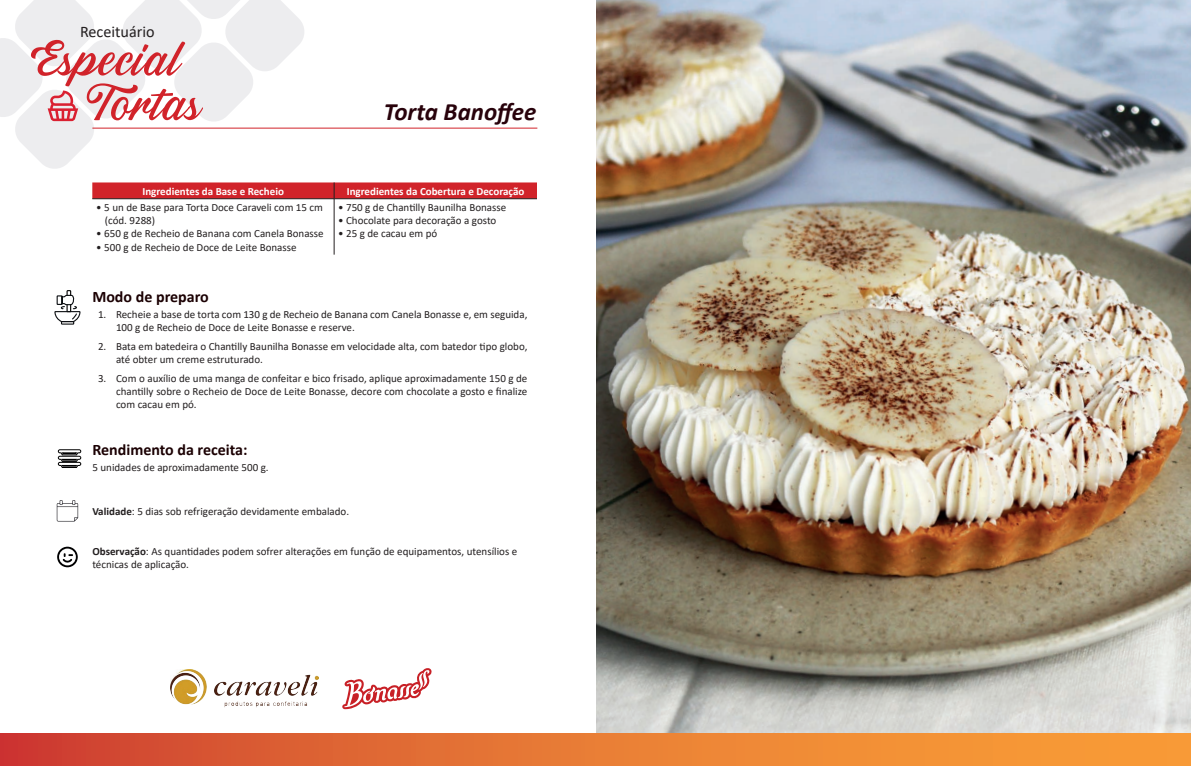
<style>
.page{position:relative;width:1191px;height:766px;background:#fff}
.page>*{position:absolute;margin:0;border:0;box-sizing:border-box;transform-origin:0 0}
.t1{font:57.2px/44.5px "Sabatons Script";color:#d1232a}
.t2{font:italic 700 25px "Calibri";color:#28020b}
.t3{font:16.2px "Calibri";color:#231f20}
.t4{font:700 16px "Calibri";color:#1b0103}
.t5{font:11px/13.2px "Calibri";color:#231f20}
.t6{font:700 11px "Calibri";color:#fff}
.s1{font-weight:700}
</style>
<div class="page">
<hr style="left:92px;top:128px;width:445px;height:1px;background:#d1232a">
<svg style="left:0;top:0;width:306px;height:169px"></svg>
<img style="left:596px;top:0;width:595px;height:733px">
<svg style="left:0;top:733px;width:1191px;height:32px;background:#e67634"></svg>
<svg style="left:342px;top:668px;width:90px;height:41px"></svg>
<img style="left:170px;top:669px;width:149px;height:38px">
<svg style="left:92px;top:182px;width:445px;height:17px;background:#ca2930"></svg>
<hr style="left:334px;top:199px;width:1px;height:55px;background:#231f20">
<svg style="left:57px;top:546px;width:21px;height:21px"></svg>
<svg style="left:54px;top:290px;width:27px;height:35px"></svg>
<svg style="left:57px;top:500px;width:21px;height:21px"></svg>
<svg style="left:58px;top:449px;width:23px;height:19px"></svg>
<h3 class="t3" style="left:80px;top:21px;width:76px">Receituário</h3>
<h1 class="t1" style="left:86px;top:40px;width:118px;text-indent:-58px">Especial<br>Tortas</h1>
<h2 class="t2" style="left:384px;top:94px;width:154px">Torta Banoffee</h2>
<p class="t6" style="left:142px;top:183px;width:143px">Ingredientes da Base e Recheio</p>
<p class="t6" style="left:347px;top:183px;width:179px">Ingredientes da Cobertura e Decoração</p>
<p class="t5" style="left:105px;top:200px;width:220px;text-indent:-9px">• 5 un de Base para Torta Doce Caraveli com 15 cm (cód. 9288)</p>
<p class="t5" style="left:96px;top:227px;width:229px">• 650 g de Recheio de Banana com Canela Bonasse</p>
<p class="t5" style="left:96px;top:240px;width:202px">• 500 g de Recheio de Doce de Leite Bonasse</p>
<p class="t5" style="left:338px;top:200px;width:170px">• 750 g de Chantilly Baunilha Bonasse</p>
<p class="t5" style="left:338px;top:214px;width:160px">• Chocolate para decoração a gosto</p>
<p class="t5" style="left:338px;top:227px;width:101px">• 25 g de cacau em pó</p>
<h3 class="t4" style="left:92px;top:285px;width:118px">Modo de preparo</h3>
<p class="t5" style="left:116px;top:307px;width:413px;text-indent:-18px">1. Recheie a base de torta com 130 g de Recheio de Banana com Canela Bonasse e, em seguida,<br>100 g de Recheio de Doce de Leite Bonasse e reserve.</p>
<p class="t5" style="left:116px;top:340px;width:413px;text-indent:-18px">2. Bata em batedeira o Chantilly Baunilha Bonasse em velocidade alta, com batedor tipo globo, até obter um creme estruturado.</p>
<p class="t5" style="left:116px;top:371px;width:413px;text-align:justify;text-indent:-18px">3. Com o auxílio de uma manga de confeitar e bico frisado, aplique aproximadamente 150 g de chantilly sobre o Recheio de Doce de Leite Bonasse, decore com chocolate a gosto e finalize com cacau em pó.</p>
<h3 class="t4" style="left:92px;top:438px;width:157px">Rendimento da receita:</h3>
<p class="t5" style="left:92px;top:460px;width:178px">5 unidades de aproximadamente 500 g.</p>
<p class="t5" style="left:92px;top:504px;width:258px"><span class="s1">Validade</span>: 5 dias sob refrigeração devidamente embalado.</p>
<p class="t5" style="left:92px;top:544px;width:426px"><span class="s1">Observação</span>: As quantidades podem sofrer alterações em função de equipamentos, utensílios e técnicas de aplicação.</p>
</div>
